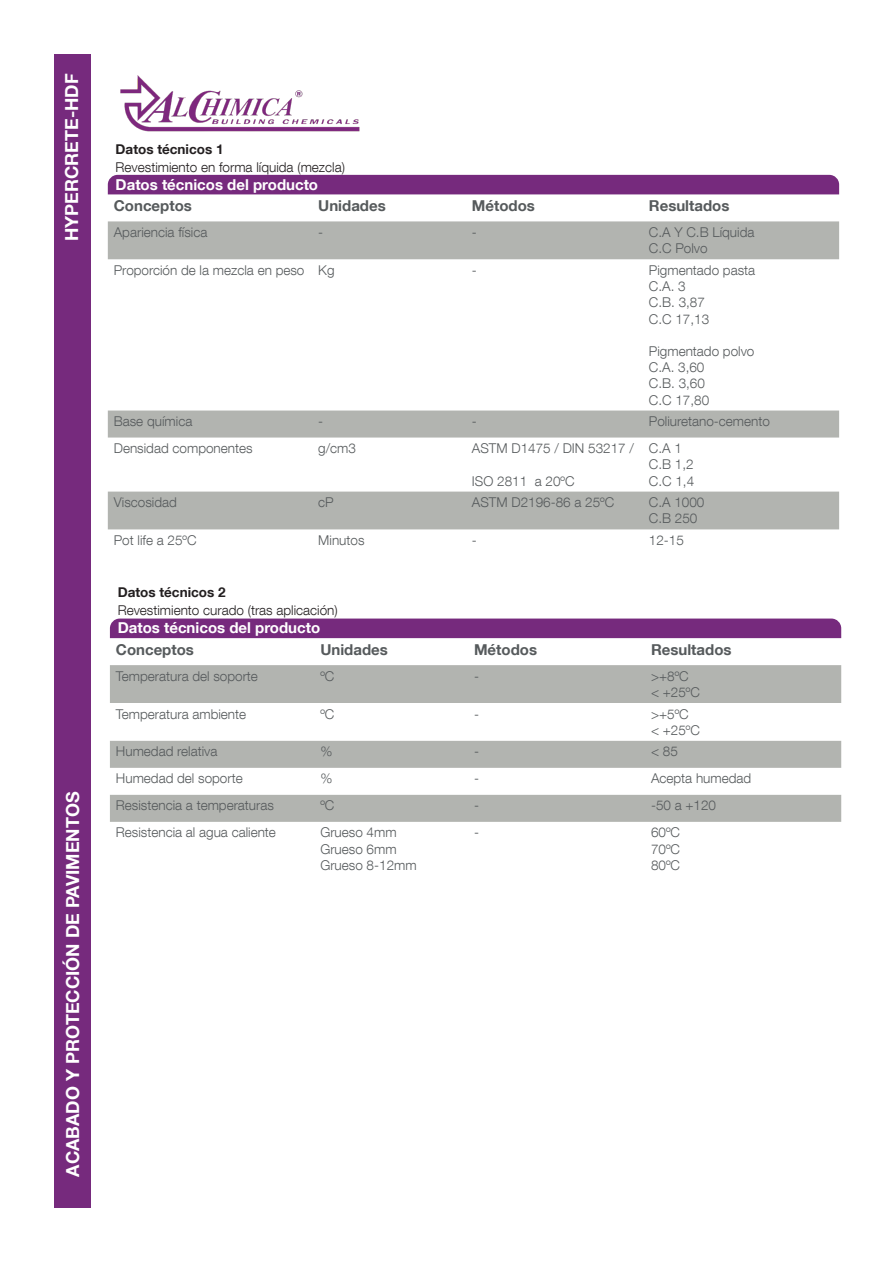
<style>
.page{position:relative;width:893px;height:1263px;background:#fff}
.page>*{position:absolute;margin:0;border:0;box-sizing:border-box;transform-origin:0 0}
.t1{font:700 18px "Helvetica Neue LT Com";color:#fff}
.t2{font:700 15px "Helvetica Neue LT Com";color:#565a5c}
.t3{font:700 15px "Helvetica Neue LT Com";color:#fff}
.t4{font:300 13.5px "Helvetica Neue LT Com";color:#565a5c}
.t5{font:300 13.5px "Helvetica Neue LT Com";color:#231f20}
.t6{font:700 13.5px "Helvetica Neue LT Com";color:#231f20}
</style>
<div class="page">
<div style="left:55px;top:55px;width:36px;height:1153px;background:#762a7d"></div>
<img style="left:120px;top:75px;width:240px;height:57px">
<svg style="left:108px;top:221px;width:731px;height:308px"></svg>
<div style="left:108px;top:175px;width:731px;height:19px;background:#762a7d"></div>
<svg style="left:110px;top:665px;width:731px;height:157px;fill:#b2b4b0"></svg>
<div style="left:110px;top:618px;width:731px;height:20px;background:#762a7d"></div>
<h1 class="t1" style="left:60px;top:241px;width:169px;rotate:-90deg">HYPERCRETE-HDF</h1>
<h1 class="t1" style="left:61px;top:1177px;width:387px;rotate:-90deg">ACABADO Y PROTECCIÓN DE PAVIMENTOS</h1>
<p class="t6" style="left:116px;top:140px;width:109px">Datos técnicos 1</p>
<p class="t5" style="left:116px;top:159px;width:231px">Revestimiento en forma líquida (mezcla)</p>
<p class="t3" style="left:116px;top:175px;width:204px">Datos técnicos del producto</p>
<p class="t2" style="left:114px;top:196px;width:80px">Conceptos</p>
<p class="t2" style="left:318px;top:196px;width:69px">Unidades</p>
<p class="t2" style="left:472px;top:196px;width:65px">Métodos</p>
<p class="t2" style="left:649px;top:196px;width:82px">Resultados</p>
<p class="t4" style="left:114px;top:224px;width:95px">Apariencia física</p>
<p class="t4" style="left:318px;top:224px;width:6px">-</p>
<p class="t4" style="left:472px;top:224px;width:6px">-</p>
<p class="t4" style="left:649px;top:224px;width:107px">C.A Y C.B Líquida</p>
<p class="t4" style="left:649px;top:240px;width:60px">C.C Polvo</p>
<p class="t4" style="left:114px;top:262px;width:192px">Proporción de la mezcla en peso</p>
<p class="t4" style="left:318px;top:262px;width:18px">Kg</p>
<p class="t4" style="left:472px;top:262px;width:6px">-</p>
<p class="t4" style="left:649px;top:262px;width:108px">Pigmentado pasta</p>
<p class="t4" style="left:649px;top:278px;width:38px">C.A. 3</p>
<p class="t4" style="left:649px;top:294px;width:58px">C.B. 3,87</p>
<p class="t4" style="left:649px;top:310px;width:62px">C.C 17,13</p>
<p class="t4" style="left:649px;top:343px;width:107px">Pigmentado polvo</p>
<p class="t4" style="left:649px;top:359px;width:57px">C.A. 3,60</p>
<p class="t4" style="left:649px;top:375px;width:58px">C.B. 3,60</p>
<p class="t4" style="left:649px;top:391px;width:62px">C.C 17,80</p>
<p class="t4" style="left:114px;top:413px;width:80px">Base química</p>
<p class="t4" style="left:318px;top:413px;width:6px">-</p>
<p class="t4" style="left:472px;top:413px;width:6px">-</p>
<p class="t4" style="left:649px;top:413px;width:123px">Poliuretano-cemento</p>
<p class="t4" style="left:114px;top:440px;width:140px">Densidad componentes</p>
<p class="t4" style="left:318px;top:440px;width:39px">g/cm3</p>
<p class="t4" style="left:472px;top:440px;width:164px">ASTM D1475 / DIN 53217 /</p>
<p class="t4" style="left:472px;top:472px;width:104px">ISO 2811 a 20ºC</p>
<p class="t4" style="left:649px;top:440px;width:35px">C.A 1</p>
<p class="t4" style="left:649px;top:456px;width:46px">C.B 1,2</p>
<p class="t4" style="left:649px;top:472px;width:47px">C.C 1,4</p>
<p class="t4" style="left:114px;top:494px;width:65px">Viscosidad</p>
<p class="t4" style="left:318px;top:494px;width:17px">cP</p>
<p class="t4" style="left:472px;top:494px;width:144px">ASTM D2196-86 a 25ºC</p>
<p class="t4" style="left:649px;top:494px;width:57px">C.A 1000</p>
<p class="t4" style="left:649px;top:510px;width:50px">C.B 250</p>
<p class="t4" style="left:114px;top:532px;width:84px">Pot life a 25ºC</p>
<p class="t4" style="left:318px;top:532px;width:48px">Minutos</p>
<p class="t4" style="left:472px;top:532px;width:6px">-</p>
<p class="t4" style="left:649px;top:532px;width:37px">12-15</p>
<p class="t6" style="left:118px;top:584px;width:109px">Datos técnicos 2</p>
<p class="t5" style="left:118px;top:602px;width:222px">Revestimiento curado (tras aplicación)</p>
<p class="t3" style="left:118px;top:618px;width:204px">Datos técnicos del producto</p>
<p class="t2" style="left:116px;top:640px;width:80px">Conceptos</p>
<p class="t2" style="left:320px;top:640px;width:69px">Unidades</p>
<p class="t2" style="left:474px;top:640px;width:65px">Métodos</p>
<p class="t2" style="left:651px;top:640px;width:82px">Resultados</p>
<p class="t4" style="left:116px;top:668px;width:144px">Temperatura del soporte</p>
<p class="t4" style="left:320px;top:668px;width:16px">ºC</p>
<p class="t4" style="left:474px;top:668px;width:6px">-</p>
<p class="t4" style="left:651px;top:668px;width:39px">&gt;+8ºC</p>
<p class="t4" style="left:651px;top:684px;width:50px">&lt; +25ºC</p>
<p class="t4" style="left:116px;top:705px;width:132px">Temperatura ambiente</p>
<p class="t4" style="left:320px;top:705px;width:16px">ºC</p>
<p class="t4" style="left:474px;top:705px;width:6px">-</p>
<p class="t4" style="left:651px;top:705px;width:39px">&gt;+5ºC</p>
<p class="t4" style="left:651px;top:722px;width:50px">&lt; +25ºC</p>
<p class="t4" style="left:116px;top:743px;width:103px">Humedad relativa</p>
<p class="t4" style="left:320px;top:743px;width:14px">%</p>
<p class="t4" style="left:474px;top:743px;width:6px">-</p>
<p class="t4" style="left:651px;top:743px;width:28px">&lt; 85</p>
<p class="t4" style="left:116px;top:770px;width:128px">Humedad del soporte</p>
<p class="t4" style="left:320px;top:770px;width:14px">%</p>
<p class="t4" style="left:474px;top:770px;width:6px">-</p>
<p class="t4" style="left:651px;top:770px;width:102px">Acepta humedad</p>
<p class="t4" style="left:116px;top:797px;width:160px">Resistencia a temperaturas</p>
<p class="t4" style="left:320px;top:797px;width:16px">ºC</p>
<p class="t4" style="left:474px;top:797px;width:6px">-</p>
<p class="t4" style="left:651px;top:797px;width:67px">-50 a +120</p>
<p class="t4" style="left:116px;top:824px;width:162px">Resistencia al agua caliente</p>
<p class="t4" style="left:320px;top:824px;width:78px">Grueso 4mm</p>
<p class="t4" style="left:320px;top:841px;width:78px">Grueso 6mm</p>
<p class="t4" style="left:320px;top:857px;width:98px">Grueso 8-12mm</p>
<p class="t4" style="left:474px;top:824px;width:6px">-</p>
<p class="t4" style="left:651px;top:824px;width:31px">60ºC</p>
<p class="t4" style="left:651px;top:841px;width:31px">70ºC</p>
<p class="t4" style="left:651px;top:857px;width:31px">80ºC</p>
</div>
